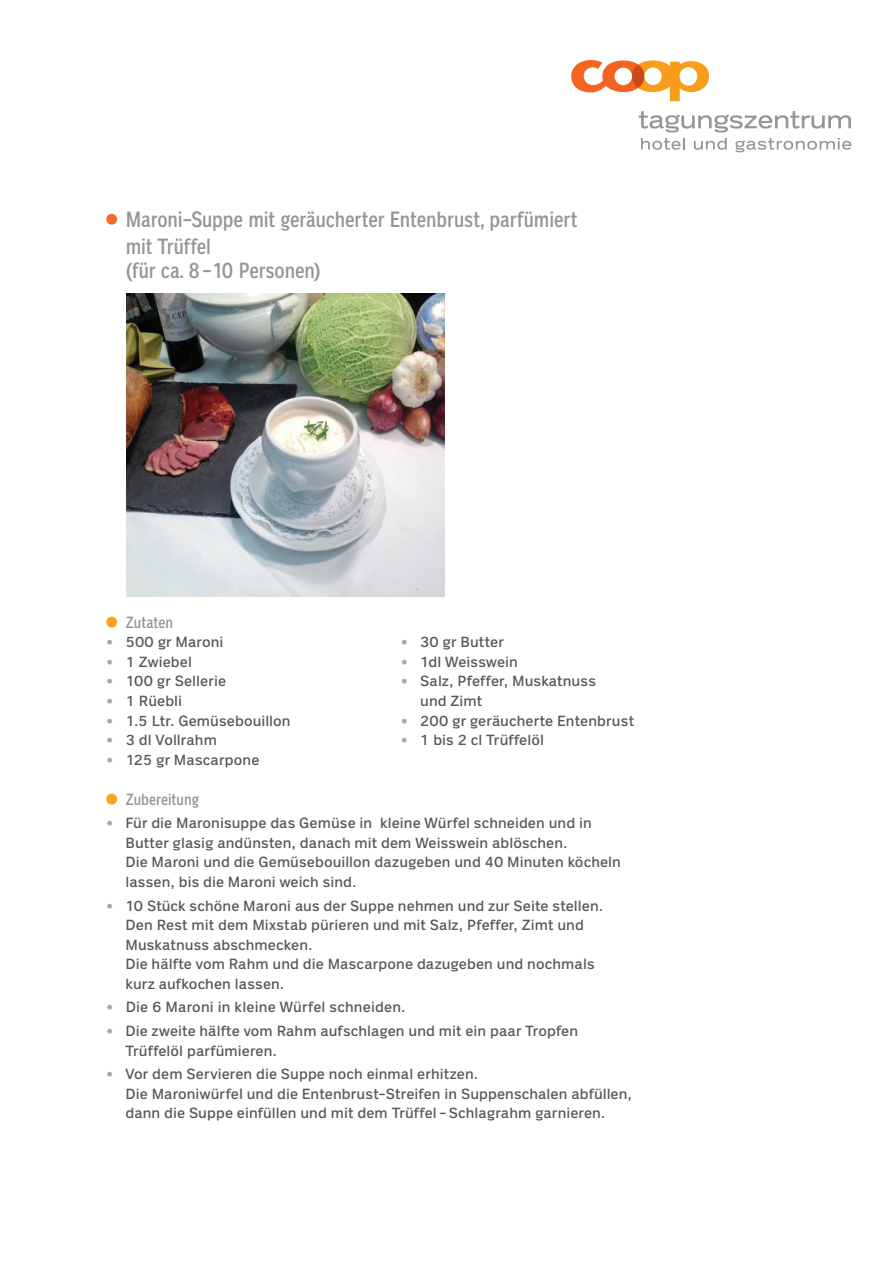
<style>
.page{position:relative;width:893px;height:1263px;background:#fff}
.page>*{position:absolute;margin:0;border:0;box-sizing:border-box;transform-origin:0 0}
.t1{font:22.5px/27px "Coop Condensed";letter-spacing:-.005em;color:#939598}
.t2{font:16.5px "Coop Condensed";color:#939598}
.t3{font:15px/19.5px "Coop";letter-spacing:.005em;color:#57585a}
.s1{color:#a8a9ad}
</style>
<div class="page">
<svg style="left:571px;top:60px;width:138px;height:41px"></svg>
<div style="left:632px;top:64px;width:12px;height:24px;background:#cb4a1a;border-radius:50%"></div>
<svg style="left:639px;top:111px;width:212px;height:41px"></svg>
<div style="left:106px;top:214px;width:11px;height:11px;background:#f36a23;border-radius:50%"></div>
<div style="left:106px;top:617px;width:11px;height:10px;background:#f9a21c;border-radius:50%"></div>
<div style="left:106px;top:794px;width:11px;height:10px;background:#f9a21c;border-radius:50%"></div>
<img style="left:126px;top:293px;width:319px;height:304px">
<p class="t1" style="left:126px;top:206px;width:453px">Maroni-Suppe mit geräucherter Entenbrust, parfümiert mit Trüffel</p>
<p class="t1" style="left:126px;top:257px;width:197px">(für ca. 8-10 Personen)</p>
<p class="t2" style="left:126px;top:613px;width:49px">Zutaten</p>
<p class="t3" style="left:106px;top:633px;width:119px"><span class="s1">•</span> 500 gr Maroni</p>
<p class="t3" style="left:106px;top:652px;width:87px"><span class="s1">•</span> 1 Zwiebel</p>
<p class="t3" style="left:106px;top:672px;width:121px"><span class="s1">•</span> 100 gr Sellerie</p>
<p class="t3" style="left:106px;top:691px;width:77px"><span class="s1">•</span> 1 Rüebli</p>
<p class="t3" style="left:106px;top:711px;width:186px"><span class="s1">•</span> 1.5 Ltr. Gemüsebouillon</p>
<p class="t3" style="left:106px;top:730px;width:112px"><span class="s1">•</span> 3 dl Vollrahm</p>
<p class="t3" style="left:106px;top:750px;width:155px"><span class="s1">•</span> 125 gr Mascarpone</p>
<p class="t3" style="left:401px;top:633px;width:105px"><span class="s1">•</span> 30 gr Butter</p>
<p class="t3" style="left:401px;top:652px;width:119px"><span class="s1">•</span> 1dl Weisswein</p>
<p class="t3" style="left:420px;top:672px;width:177px;text-indent:-20px"><span class="s1">•</span> Salz, Pfeffer, Muskatnuss und Zimt</p>
<p class="t3" style="left:401px;top:711px;width:235px"><span class="s1">•</span> 200 gr geräucherte Entenbrust</p>
<p class="t3" style="left:401px;top:730px;width:145px"><span class="s1">•</span> 1 bis 2 cl Trüffelöl</p>
<p class="t2" style="left:126px;top:790px;width:75px">Zubereitung</p>
<p class="t3" style="left:125px;top:814px;width:497px;text-indent:-19px"><span class="s1">•</span> Für die Maronisuppe das Gemüse in kleine Würfel schneiden und in Butter glasig andünsten, danach mit dem Weisswein ablöschen.<br>Die Maroni und die Gemüsebouillon dazugeben und 40 Minuten köcheln lassen, bis die Maroni weich sind.</p>
<p class="t3" style="left:125px;top:896px;width:479px;text-indent:-19px"><span class="s1">•</span> 10 Stück schöne Maroni aus der Suppe nehmen und zur Seite stellen.<br>Den Rest mit dem Mixstab pürieren und mit Salz, Pfeffer, Zimt und Muskatnuss abschmecken.<br>Die hälfte vom Rahm und die Mascarpone dazugeben und nochmals kurz aufkochen lassen.</p>
<p class="t3" style="left:106px;top:998px;width:301px"><span class="s1">•</span> Die 6 Maroni in kleine Würfel schneiden.</p>
<p class="t3" style="left:125px;top:1021px;width:454px;text-indent:-19px"><span class="s1">•</span> Die zweite hälfte vom Rahm aufschlagen und mit ein paar Tropfen<br>Trüffelöl parfümieren.</p>
<p class="t3" style="left:125px;top:1065px;width:508px;text-indent:-19px"><span class="s1">•</span> Vor dem Servieren die Suppe noch einmal erhitzen.<br>Die Maroniwürfel und die Entenbrust-Streifen in Suppenschalen abfüllen, dann die Suppe einfüllen und mit dem Trüffel-Schlagrahm garnieren.</p>
</div>
